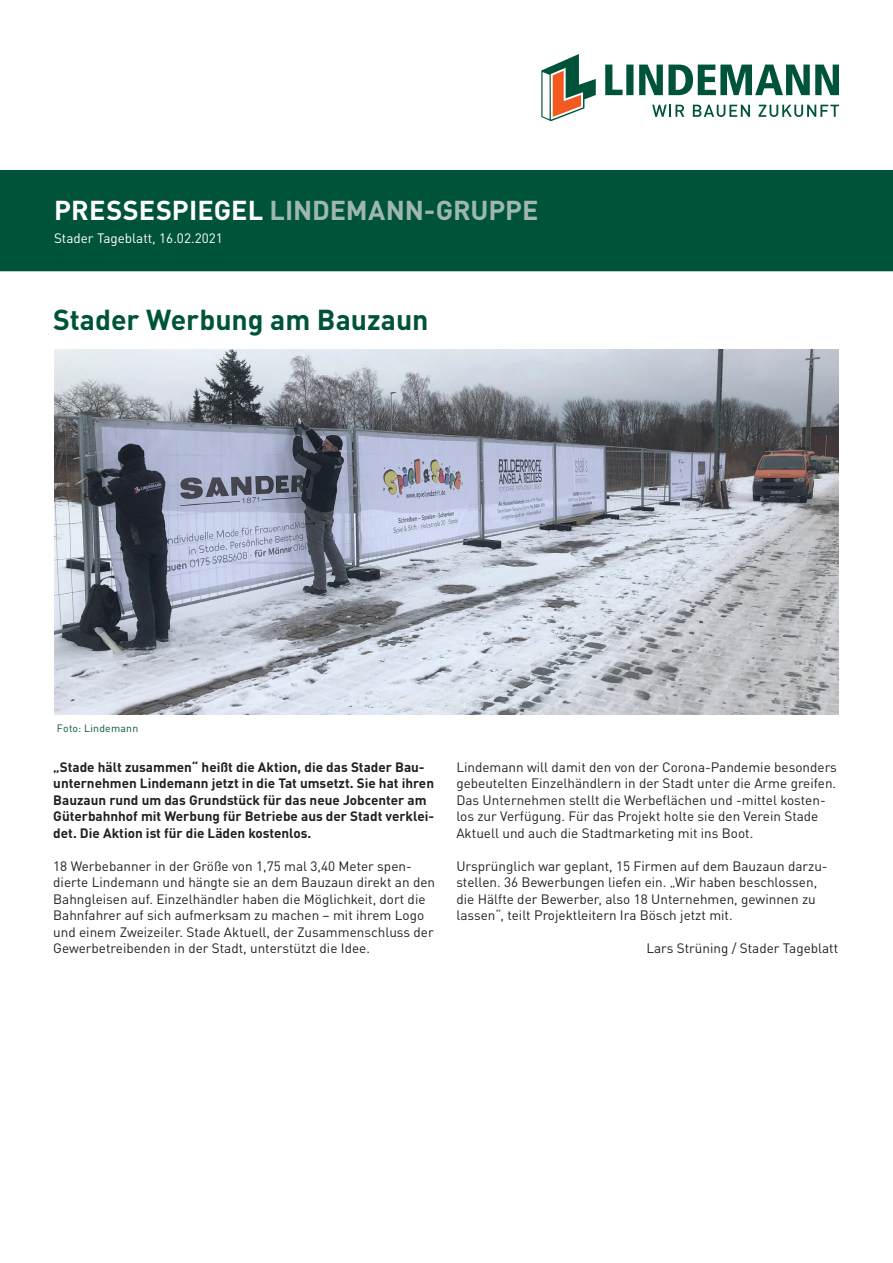
<style>
.page{position:relative;width:893px;height:1263px;background:#fff}
.page>*{position:absolute;margin:0;border:0;box-sizing:border-box;transform-origin:0 0}
.t1{font:700 28.5px "DINOT";letter-spacing:-.005em;color:#00533b}
.t2{font:700 27px "DINOT";color:#9fb7ae}
.t3{font:13.5px/16.5px "DINOT";color:#231f20}
.t4{font:700 13.5px/16.5px "DINOT";color:#231f20}
.t5{font:13.5px "DINOT";color:#fff}
.t6{font:10.5px "DINOT";letter-spacing:.02em;color:#00533b}
.s1{color:#fff}
</style>
<div class="page">
<div style="left:0;top:171px;width:893px;height:101px;background:#00533b"></div>
<svg style="left:605px;top:65px;width:234px;height:30px"></svg>
<svg style="left:652px;top:105px;width:32px;height:12px"></svg>
<svg style="left:693px;top:105px;width:57px;height:12px"></svg>
<svg style="left:758px;top:105px;width:81px;height:12px"></svg>
<svg style="left:541px;top:54px;width:55px;height:67px"></svg>
<svg style="left:0;top:271px;width:893px;height:1px"></svg>
<img style="left:54px;top:349px;width:785px;height:365px">
<h2 class="t2" style="left:54px;top:193px;width:486px"><span class="s1">PRESSESPIEGEL</span> LINDEMANN-GRUPPE</h2>
<p class="t5" style="left:54px;top:230px;width:170px">Stader Tageblatt, 16.02.2021</p>
<p class="t1" style="left:53px;top:301px;width:377px">Stader Werbung am Bauzaun</p>
<p class="t6" style="left:57px;top:722px;width:83px">Foto: Lindemann</p>
<p class="t4" style="left:53px;top:758px;width:382px">„Stade hält zusammen“ heißt die Aktion, die das Stader Bau&shy;unternehmen Lindemann jetzt in die Tat umsetzt. Sie hat ihren Bauzaun rund um das Grundstück für das neue Jobcenter am Güterbahnhof mit Werbung für Betriebe aus der Stadt verklei&shy;det. Die Aktion ist für die Läden kostenlos.</p>
<p class="t3" style="left:53px;top:857px;width:383px">18 Werbebanner in der Größe von 1,75 mal 3,40 Meter spen&shy;dierte Lindemann und hängte sie an dem Bauzaun direkt an den Bahngleisen auf. Einzelhändler haben die Möglichkeit, dort die Bahnfahrer auf sich aufmerksam zu machen – mit ihrem Logo und einem Zweizeiler. Stade Aktuell, der Zusammenschluss der Gewerbetreibenden in der Stadt, unterstützt die Idee.</p>
<p class="t3" style="left:456px;top:758px;width:382px">Lindemann will damit den von der Corona-Pandemie besonders gebeutelten Einzelhändlern in der Stadt unter die Arme greifen.<br>Das Unternehmen stellt die Werbeflächen und -mittel kosten&shy;los zur Verfügung. Für das Projekt holte sie den Verein Stade Aktuell und auch die Stadtmarketing mit ins Boot.</p>
<p class="t3" style="left:456px;top:857px;width:373px">Ursprünglich war geplant, 15 Firmen auf dem Bauzaun darzu&shy;stellen. 36 Bewerbungen liefen ein. „Wir haben beschlossen, die Hälfte der Bewerber, also 18 Unternehmen, gewinnen zu lassen“, teilt Projektleitern Ira Bösch jetzt mit.</p>
<p class="t3" style="left:646px;top:940px;width:193px">Lars Strüning / Stader Tageblatt</p>
</div>
